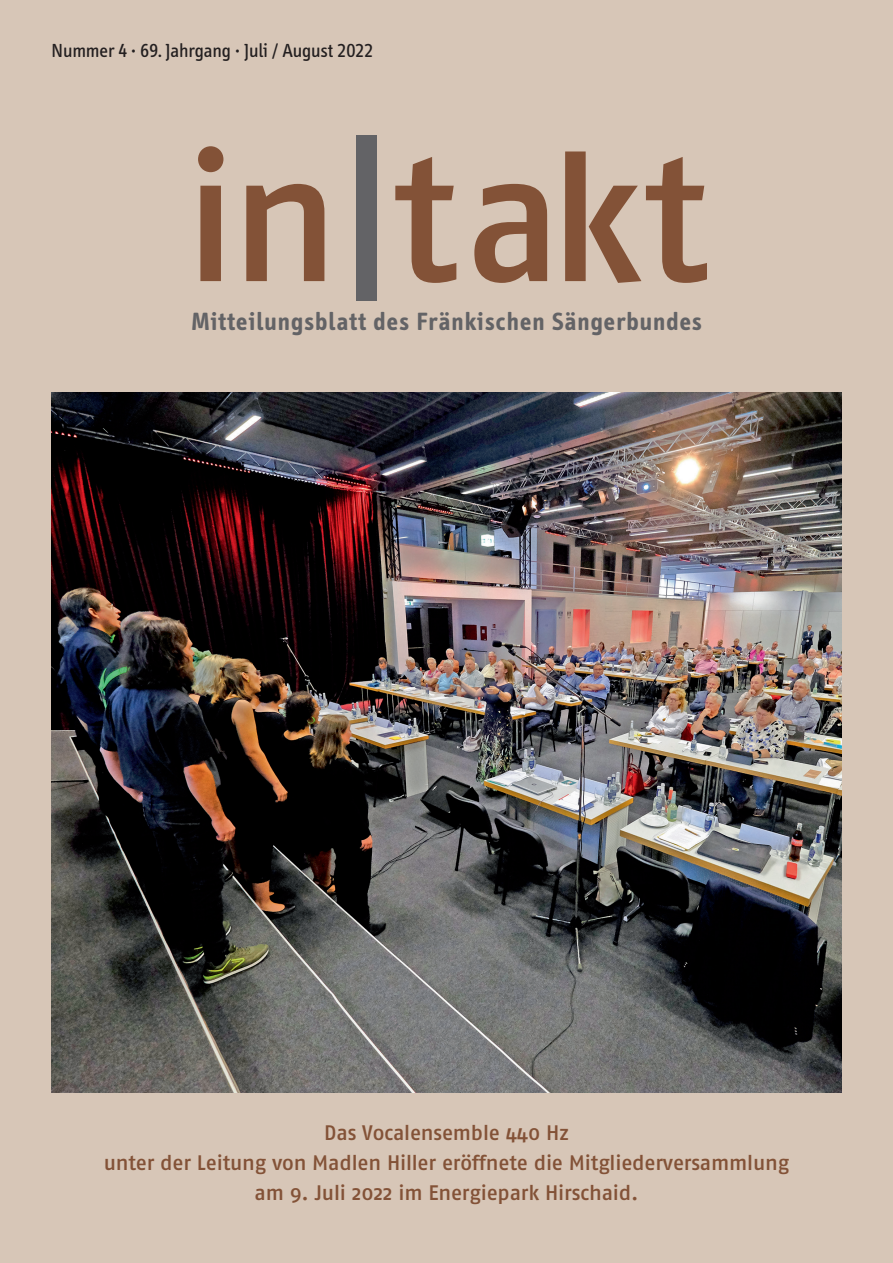
<style>
.page{position:relative;width:893px;height:1263px;background:#d7c6b7}
.page>*{position:absolute;margin:0;border:0;box-sizing:border-box;transform-origin:0 0}
.t1{font:180px "Fago No Med";letter-spacing:-.02em;color:#835237}
.t2{font:700 25.5px "Info";letter-spacing:.05em;color:#636366}
.t3{font:21px/30px "Fago No Med";letter-spacing:-.01em;color:#835237;text-align:center}
.t4{font:19.5px "Info";color:#231f20}
.s1{color:#636366}
</style>
<div class="page">
<img style="left:51px;top:393px;width:791px;height:700px">
<p class="t4" style="left:51px;top:40px;width:324px">Nummer 4 · 69. Jahrgang · Juli / August 2022</p>
<h1 class="t1" style="left:184px;top:115px;width:526px">in<span class="s1">|</span>takt</h1>
<p class="t2" style="left:191px;top:307px;width:512px">Mitteilungsblatt des Fränkischen Sängerbundes</p>
<p class="t3" style="left:104px;top:1117px;width:687px">Das Vocalensemble 440 Hz<br>unter der Leitung von Madlen Hiller eröffnete die Mitgliederversammlung am 9. Juli 2022 im Energiepark Hirschaid.</p>
</div>
